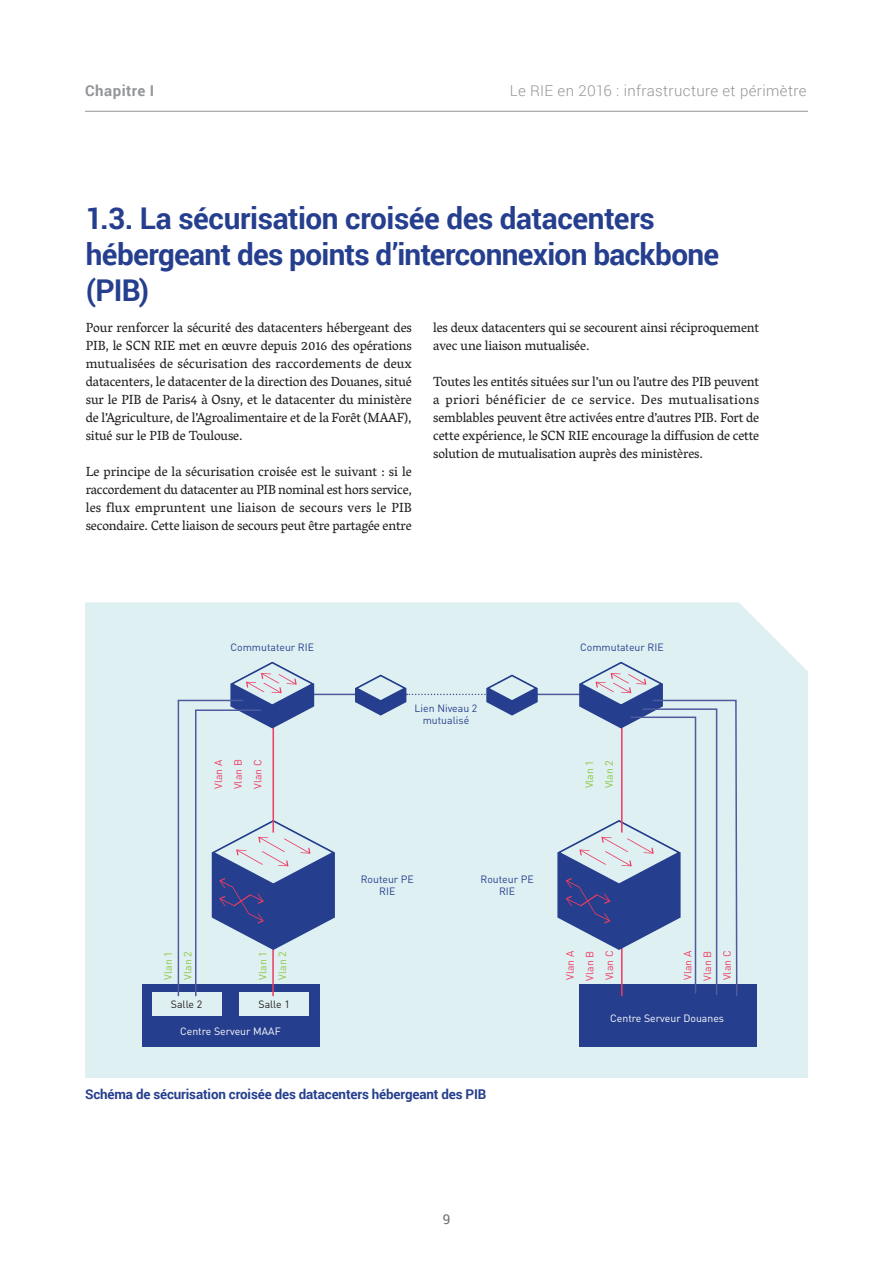
<style>
.page{position:relative;width:893px;height:1263px;background:#fff}
.page>*{position:absolute;margin:0;border:0;box-sizing:border-box;transform-origin:0 0}
.t1{font:700 30px/36px "Roboto";letter-spacing:-.02em;color:#253f8e}
.t2{font:300 15px "Roboto";letter-spacing:.025em;color:#939598}
.t3{font:700 15px "Roboto";letter-spacing:.035em;color:#939598}
.t4{font:13.5px/18px "Vesper Libre";letter-spacing:-.01em;color:#231f20;text-align:justify}
.t5{font:700 13.5px "Roboto";letter-spacing:-.01em;color:#253f8e}
.t6{font:13.5px "Roboto";color:#6c6d70}
.t7{font:10.5px/12.6px "DIN Pro";color:#253f8e;text-align:center}
.t8{font:10.5px "DIN Pro";color:#ee3b61}
.t9{font:10.5px "DIN Pro";color:#fff}
.t10{font:10.5px "DIN Pro";color:#8bc63e}
.t11{font:10.5px "DIN Pro";color:#231f20}
</style>
<div class="page">
<hr style="left:85px;top:111px;width:723px;height:1px;background:#939598">
<div style="left:85px;top:602px;width:723px;height:476px;background:#dff0f2"></div>
<hr style="left:294px;top:694px;width:84px;height:1px;background:#4d5a9e">
<hr style="left:526px;top:694px;width:84px;height:1px;background:#4d5a9e">
<div style="left:143px;top:984px;width:177px;height:62px;background:#253f8e"></div>
<div style="left:152px;top:992px;width:69px;height:24px;background:#dff0f2"></div>
<div style="left:239px;top:992px;width:70px;height:24px;background:#dff0f2"></div>
<div style="left:580px;top:984px;width:177px;height:62px;background:#253f8e"></div>
<svg style="left:355px;top:675px;width:183px;height:41px;background:#b5c8db"></svg>
<svg style="left:488px;top:675px;width:48px;height:26px"></svg>
<div style="left:487px;top:675px;width:50px;height:27px;border:2px solid #253f8e;border-radius:50%"></div>
<svg style="left:177px;top:662px;width:158px;height:336px;background:#b3c3d8"></svg>
<svg style="left:557px;top:662px;width:181px;height:336px;background:#b5c5d9"></svg>
<p class="t3" style="left:85px;top:80px;width:71px">Chapitre I</p>
<p class="t2" style="left:510px;top:80px;width:298px">Le RIE en 2016 : infrastructure et périmètre</p>
<h1 class="t1" style="left:86px;top:199px;width:635px">1.3. La sécurisation croisée des datacenters hébergeant des points d’interconnexion backbone (PIB)</h1>
<p class="t4" style="left:86px;top:318px;width:328px">Pour renforcer la sécurité des datacenters hébergeant des PIB, le SCN RIE met en œuvre depuis 2016 des opérations mutualisées de sécurisation des raccordements de deux datacenters, le datacenter de la direction des Douanes, situé sur le PIB de Paris4 à Osny, et le datacenter du ministère de l’Agriculture, de l’Agroalimentaire et de la Forêt (MAAF), situé sur le PIB de Toulouse.</p>
<p class="t4" style="left:86px;top:462px;width:328px">Le principe de la sécurisation croisée est le suivant : si le raccordement du datacenter au PIB nominal est hors service, les flux empruntent une liaison de secours vers le PIB secondaire. Cette liaison de secours peut être partagée entre</p>
<p class="t4" style="left:433px;top:318px;width:328px">les deux datacenters qui se secourent ainsi réciproquement avec une liaison mutualisée.</p>
<p class="t4" style="left:433px;top:372px;width:328px">Toutes les entités situées sur l’un ou l’autre des PIB peuvent a priori bénéficier de ce service. Des mutualisations semblables peuvent être activées entre d’autres PIB. Fort de cette expérience, le SCN RIE encourage la diffusion de cette solution de mutualisation auprès des ministères.</p>
<p class="t7" style="left:230px;top:640px;width:85px">Commutateur RIE</p>
<p class="t8" style="left:211px;top:789px;width:31px;rotate:-90deg">Vlan A</p>
<p class="t8" style="left:231px;top:789px;width:31px;rotate:-90deg">Vlan B</p>
<p class="t8" style="left:251px;top:789px;width:31px;rotate:-90deg">Vlan C</p>
<p class="t7" style="left:415px;top:701px;width:64px">Lien Niveau 2 mutualisé</p>
<p class="t7" style="left:580px;top:640px;width:85px">Commutateur RIE</p>
<p class="t10" style="left:582px;top:788px;width:30px;rotate:-90deg">Vlan 1</p>
<p class="t10" style="left:602px;top:788px;width:30px;rotate:-90deg">Vlan 2</p>
<p class="t7" style="left:361px;top:872px;width:55px">Routeur PE<br>RIE</p>
<p class="t7" style="left:480px;top:872px;width:55px">Routeur PE<br>RIE</p>
<p class="t10" style="left:161px;top:980px;width:30px;rotate:-90deg">Vlan 1</p>
<p class="t10" style="left:181px;top:980px;width:30px;rotate:-90deg">Vlan 2</p>
<p class="t8" style="left:563px;top:980px;width:31px;rotate:-90deg">Vlan A</p>
<p class="t8" style="left:680px;top:980px;width:31px;rotate:-90deg">Vlan A</p>
<p class="t8" style="left:582px;top:980px;width:31px;rotate:-90deg">Vlan B</p>
<p class="t8" style="left:700px;top:980px;width:31px;rotate:-90deg">Vlan B</p>
<p class="t8" style="left:602px;top:980px;width:31px;rotate:-90deg">Vlan C</p>
<p class="t8" style="left:720px;top:980px;width:31px;rotate:-90deg">Vlan C</p>
<p class="t10" style="left:275px;top:980px;width:30px;rotate:-90deg">Vlan 2</p>
<p class="t10" style="left:256px;top:980px;width:30px;rotate:-90deg">Vlan 1</p>
<p class="t11" style="left:171px;top:997px;width:33px">Salle 2</p>
<p class="t11" style="left:258px;top:997px;width:33px">Salle 1</p>
<p class="t9" style="left:180px;top:1024px;width:102px">Centre Serveur MAAF</p>
<p class="t5" style="left:85px;top:1085px;width:403px">Schéma de sécurisation croisée des datacenters hébergeant des PIB</p>
<p class="t6" style="left:443px;top:1210px;width:9px">9</p>
<p class="t9" style="left:610px;top:1010px;width:115px">Centre Serveur Douanes</p>
</div>
